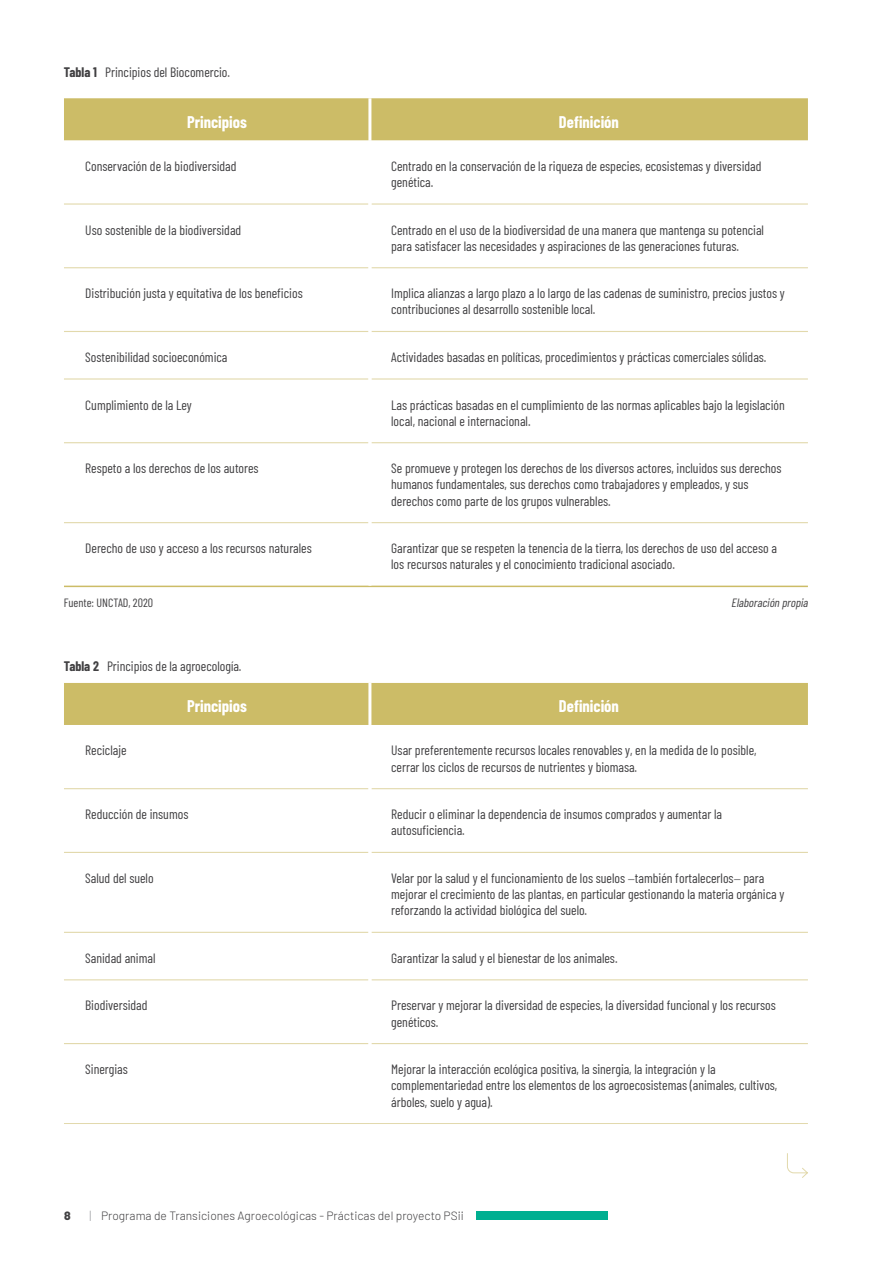
<style>
.page{position:relative;width:893px;height:1263px;background:#fff}
.page>*{position:absolute;margin:0;border:0;box-sizing:border-box;transform-origin:0 0}
.t1{font:700 16.5px "Barlow Condensed";color:#fff}
.t2{font:13.5px/16.2px "Barlow Condensed";color:#414042}
.t3{font:300 12px "Barlow";color:#414042}
.t4{font:12px "Barlow Condensed";color:#414042}
.t5{font:italic 12px "Barlow Condensed";color:#414042}
.t6{font:800 12px "Barlow";color:#414042}
.s1{font-weight:700}
.s2{font-family:"Proxima Nova Cond";font-weight:300}
.s3{color:#939598}
</style>
<div class="page">
<div style="left:477px;top:1211px;width:131px;height:8px;background:#00af91"></div>
<div style="left:64px;top:98px;width:744px;height:42px;background:#ccbc67"></div>
<hr style="left:64px;top:586px;width:306px;height:1px;background:#ccbc67">
<hr style="left:370px;top:586px;width:438px;height:1px;background:#ccbc67">
<hr style="left:368px;top:98px;width:3px;height:42px;background:#fff">
<hr style="left:64px;top:203px;width:304px;height:2px;background:#e2d9ac">
<hr style="left:371px;top:203px;width:437px;height:2px;background:#e2d9ac">
<hr style="left:64px;top:267px;width:304px;height:1px;background:#e2d9ac">
<hr style="left:371px;top:267px;width:437px;height:1px;background:#e2d9ac">
<hr style="left:64px;top:331px;width:304px;height:1px;background:#e2d9ac">
<hr style="left:371px;top:331px;width:437px;height:1px;background:#e2d9ac">
<hr style="left:64px;top:378px;width:304px;height:2px;background:#e2d9ac">
<hr style="left:371px;top:378px;width:437px;height:2px;background:#e2d9ac">
<hr style="left:64px;top:442px;width:304px;height:1px;background:#e2d9ac">
<hr style="left:371px;top:442px;width:437px;height:1px;background:#e2d9ac">
<hr style="left:64px;top:522px;width:304px;height:1px;background:#e2d9ac">
<hr style="left:371px;top:522px;width:437px;height:1px;background:#e2d9ac">
<div style="left:64px;top:683px;width:744px;height:42px;background:#ccbc67"></div>
<hr style="left:368px;top:683px;width:3px;height:42px;background:#fff">
<hr style="left:64px;top:788px;width:304px;height:1px;background:#e2d9ac">
<hr style="left:371px;top:788px;width:437px;height:1px;background:#e2d9ac">
<hr style="left:64px;top:852px;width:304px;height:1px;background:#e2d9ac">
<hr style="left:371px;top:852px;width:437px;height:1px;background:#e2d9ac">
<hr style="left:64px;top:932px;width:304px;height:1px;background:#e2d9ac">
<hr style="left:371px;top:932px;width:437px;height:1px;background:#e2d9ac">
<hr style="left:64px;top:979px;width:304px;height:1px;background:#e2d9ac">
<hr style="left:371px;top:979px;width:437px;height:1px;background:#e2d9ac">
<hr style="left:64px;top:1043px;width:304px;height:1px;background:#e2d9ac">
<hr style="left:371px;top:1043px;width:437px;height:1px;background:#e2d9ac">
<hr style="left:64px;top:1123px;width:306px;height:1px;background:#e2d9ac">
<hr style="left:370px;top:1123px;width:438px;height:1px;background:#e2d9ac">
<svg style="left:787px;top:1153px;width:21px;height:25px"></svg>
<p class="t2" style="left:64px;top:63px;width:168px"><span class="s1">Tabla 1</span> Principios del Biocomercio.</p>
<p class="t1" style="left:187px;top:110px;width:61px">Principios</p>
<p class="t1" style="left:559px;top:110px;width:61px">Definición</p>
<p class="t2" style="left:85px;top:157px;width:153px">Conservación de la biodiversidad</p>
<p class="t2" style="left:391px;top:157px;width:372px">Centrado en la conservación de la riqueza de especies, ecosistemas y diversidad genética.</p>
<p class="t2" style="left:85px;top:221px;width:158px">Uso sostenible de la biodiversidad</p>
<p class="t2" style="left:391px;top:221px;width:374px">Centrado en el uso de la biodiversidad de una manera que mantenga su potencial para satisfacer las necesidades y aspiraciones de las generaciones futuras.</p>
<p class="t2" style="left:85px;top:284px;width:219px">Distribución justa y equitativa de los beneficios</p>
<p class="t2" style="left:391px;top:284px;width:395px">Implica alianzas a largo plazo a lo largo de las cadenas de suministro, precios justos y contribuciones al desarrollo sostenible local.</p>
<p class="t2" style="left:85px;top:348px;width:144px">Sostenibilidad socioeconómica</p>
<p class="t2" style="left:391px;top:348px;width:377px">Actividades basadas en políticas, procedimientos y prácticas comerciales sólidas.</p>
<p class="t2" style="left:85px;top:396px;width:108px">Cumplimiento de la Ley</p>
<p class="t2" style="left:391px;top:396px;width:395px">Las prácticas basadas en el cumplimiento de las normas aplicables bajo la legislación local, nacional e internacional.</p>
<p class="t2" style="left:85px;top:459px;width:175px">Respeto a los derechos de los autores</p>
<p class="t2" style="left:391px;top:459px;width:392px">Se promueve y protegen los derechos de los diversos actores, incluidos sus derechos humanos fundamentales, sus derechos como trabajadores y empleados, y sus derechos como parte de los grupos vulnerables.</p>
<p class="t2" style="left:85px;top:539px;width:228px">Derecho de uso y acceso a los recursos naturales</p>
<p class="t2" style="left:391px;top:539px;width:387px">Garantizar que se respeten la tenencia de la tierra, los derechos de uso del acceso a los recursos naturales y el conocimiento tradicional asociado.</p>
<p class="t5" style="left:731px;top:594px;width:81px">Elaboración propia</p>
<p class="t4" style="left:64px;top:594px;width:91px">Fuente: UNCTAD, 2020</p>
<p class="t2" style="left:64px;top:657px;width:179px"><span class="s1">Tabla 2</span> Principios de la agroecología.</p>
<p class="t1" style="left:187px;top:694px;width:61px">Principios</p>
<p class="t1" style="left:559px;top:694px;width:61px">Definición</p>
<p class="t2" style="left:85px;top:741px;width:43px">Reciclaje</p>
<p class="t2" style="left:391px;top:741px;width:367px">Usar preferentemente recursos locales renovables y, en la medida de lo posible, cerrar los ciclos de recursos de nutrientes y biomasa.</p>
<p class="t2" style="left:85px;top:805px;width:105px">Reducción de insumos</p>
<p class="t2" style="left:391px;top:805px;width:332px">Reducir o eliminar la dependencia de insumos comprados y aumentar la autosuficiencia.</p>
<p class="t2" style="left:85px;top:869px;width:70px">Salud del suelo</p>
<p class="t2" style="left:391px;top:869px;width:395px">Velar por la salud y el funcionamiento de los suelos <span class="s2">–</span>también fortalecerlos<span class="s2">–</span> para mejorar el crecimiento de las plantas, en particular gestionando la materia orgánica y reforzando la actividad biológica del suelo.</p>
<p class="t2" style="left:85px;top:949px;width:72px">Sanidad animal</p>
<p class="t2" style="left:391px;top:949px;width:228px">Garantizar la salud y el bienestar de los animales.</p>
<p class="t2" style="left:85px;top:996px;width:64px">Biodiversidad</p>
<p class="t2" style="left:391px;top:996px;width:386px">Preservar y mejorar la diversidad de especies, la diversidad funcional y los recursos genéticos.</p>
<p class="t2" style="left:85px;top:1060px;width:44px">Sinergias</p>
<p class="t2" style="left:391px;top:1060px;width:388px">Mejorar la interacción ecológica positiva, la sinergia, la integración y la complementariedad entre los elementos de los agroecosistemas (animales, cultivos, árboles, suelo y agua).</p>
<p class="t6" style="left:64px;top:1206px;width:8px">8</p>
<p class="t3" style="left:90px;top:1206px;width:376px"><span class="s3">|</span> Programa de Transiciones Agroecológicas - Prácticas del proyecto PSii</p>
</div>
